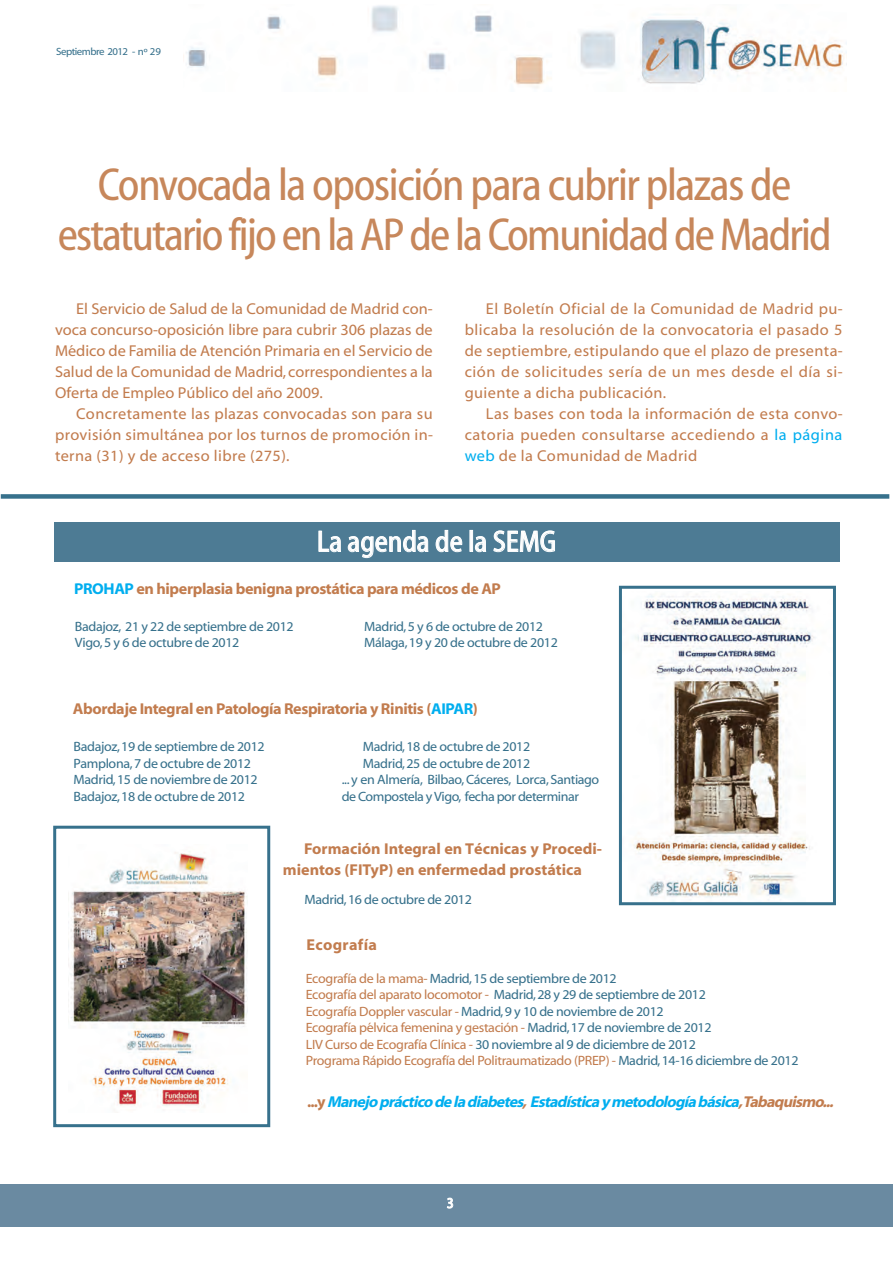
<style>
.page{position:relative;width:893px;height:1263px;background:#fff}
.page>*{position:absolute;margin:0;border:0;box-sizing:border-box;transform-origin:0 0}
.t1{font:46.5px/49.5px "Myriad Cn Web";letter-spacing:-.035em;color:#c7875b;text-align:center}
.t2{font:30px "Myriad Cn Web";color:#fff}
.t3{font:15.75px/21px "Myriad Web";letter-spacing:.025em;color:#c27c4e;text-align:justify}
.t4{font:15.75px "Myriad Bd Web";letter-spacing:-.025em;color:#c27c4e}
.t5{font:italic 15.75px "Myriad Bd Web";color:#00aeef}
.t6{font:15.75px/21px "Myriad Bd Web";color:#c27c4e}
.t7{font:15.75px "Myriad Bd Web";letter-spacing:.025em;color:#c27c4e}
.t8{font:15px "Myriad Cn Web";color:#fff}
.t9{font:13.5px/16.5px "Myriad Web";letter-spacing:-.025em;color:#37718c}
.t10{font:13.5px/16.5px "Myriad Web";letter-spacing:-.025em;color:#c27c4e}
.t11{font:10.5px "Myriad Web";letter-spacing:-.05em;color:#37718c}
.s1{color:#00aeef}
.s2{color:#37718c}
.s3{font-style:normal;color:#c27c4e}
.s4{color:#c27c4e}
</style>
<div class="page">
<div style="left:0;top:1184px;width:893px;height:43px;background:#6a8aa1"></div>
<div style="left:54px;top:522px;width:786px;height:39px;background:#4d7b94"></div>
<img style="left:186px;top:5px;width:659px;height:83px">
<div style="left:1px;top:494px;width:888px;height:5px;background:#37718c"></div>
<img style="left:634px;top:591px;width:182px;height:310px">
<div style="left:619px;top:586px;width:217px;height:319px;border:3px solid #37718c"></div>
<img style="left:70px;top:852px;width:178px;height:256px">
<div style="left:53px;top:826px;width:217px;height:301px;border:3px solid #37718c"></div>
<p class="t11" style="left:56px;top:45px;width:106px">Septiembre 2012 - nº 29</p>
<h1 class="t1" style="left:58px;top:160px;width:775px">Convocada la oposición para cubrir plazas de estatutariofijoenlaAPdelaComunidaddeMadrid</h1>
<p class="t3" style="left:55px;top:298px;width:379px;text-indent:21px">El Servicio de Salud de la Comunidad de Madrid con&shy;voca concurso-oposición libre para cubrir 306 plazas de Médico de Familia de Atención Primaria en el Servicio de Salud de la Comunidad de Madrid, correspondientes a la Oferta de Empleo Público del año 2009.</p>
<p class="t3" style="left:55px;top:403px;width:380px;text-indent:21px">Concretamente las plazas convocadas son para su provisión simultánea por los turnos de promoción in&shy;terna (31) y de acceso libre (275).</p>
<p class="t3" style="left:465px;top:298px;width:380px;text-indent:21px">El Boletín Oficial de la Comunidad de Madrid pu&shy;blicaba la resolución de la convocatoria el pasado 5 de septiembre, estipulando que el plazo de presenta&shy;ción de solicitudes sería de un mes desde el día si&shy;guiente a dicha publicación.</p>
<p class="t3" style="left:465px;top:403px;width:380px;text-indent:21px">Las bases con toda la información de esta convo&shy;catoria pueden consultarse accediendo a <span class="s1">la página web</span> de la Comunidad de Madrid</p>
<h2 class="t2" style="left:317px;top:523px;width:241px">La agenda de la SEMG</h2>
<p class="t4" style="left:74px;top:579px;width:428px"><span class="s1">PROHAP</span> en hiperplasia benigna prostática para médicos de AP</p>
<p class="t9" style="left:75px;top:618px;width:220px">Badajoz, 21 y 22 de septiembre de 2012<br>Vigo,5 y 6 de octubre de 2012</p>
<p class="t9" style="left:364px;top:618px;width:195px">Madrid,5 y 6 de octubre de 2012<br>Málaga,19 y 20 de octubre de 2012</p>
<p class="t4" style="left:73px;top:699px;width:407px">Abordaje Integral en Patología Respiratoria y Rinitis (<span class="s1">AIPAR</span>)</p>
<p class="t9" style="left:74px;top:738px;width:193px">Badajoz,19 de septiembre de 2012<br>Pamplona,7 de octubre de 2012<br>Madrid,15 de noviembre de 2012<br>Badajoz,18 de octubre de 2012</p>
<p class="t9" style="left:363px;top:738px;width:169px">Madrid,18 de octubre de 2012</p>
<p class="t9" style="left:363px;top:755px;width:169px">Madrid,25 de octubre de 2012</p>
<p class="t9" style="left:342px;top:771px;width:259px">...y en Almería, Bilbao,Cáceres, Lorca,Santiago</p>
<p class="t9" style="left:342px;top:788px;width:239px">de Compostela yVigo, fecha por determinar</p>
<p class="t6" style="left:283px;top:838px;width:321px;text-indent:21px">Formación Integral en Técnicas y Procedi&shy;mientos (FITyP) en enfermedad prostática</p>
<p class="t9" style="left:305px;top:891px;width:169px">Madrid,16 de octubre de 2012</p>
<p class="t7" style="left:307px;top:935px;width:72px">Ecografía</p>
<p class="t10" style="left:306px;top:969px;width:494px">Ecografía de la mama- <span class="s2">Madrid,15 de septiembre de 2012<br></span>Ecografía del aparato locomotor - <span class="s2">Madrid,28 y 29 de septiembre de 2012<br></span>Ecografía Doppler vascular - <span class="s2">Madrid,9 y 10 de noviembre de 2012<br></span>Ecografía pélvica femenina y gestación - <span class="s2">Madrid,17 de noviembre de 2012<br></span>LIV Curso de Ecografía Clínica - <span class="s2">30 noviembre al 9 de diciembre de 2012<br></span>Programa Rápido Ecografía del Politraumatizado (PREP) - <span class="s2">Madrid,14-16 diciembre de 2012</span></p>
<p class="t5" style="left:307px;top:1092px;width:531px"><span class="s3">. . . y</span> Manejo práctico de la diabetes<span class="s4">,</span> Estadística ymetodología básica<span class="s4">,Tabaquismo...</span></p>
<p class="t8" style="left:447px;top:1194px;width:8px">3</p>
</div>
